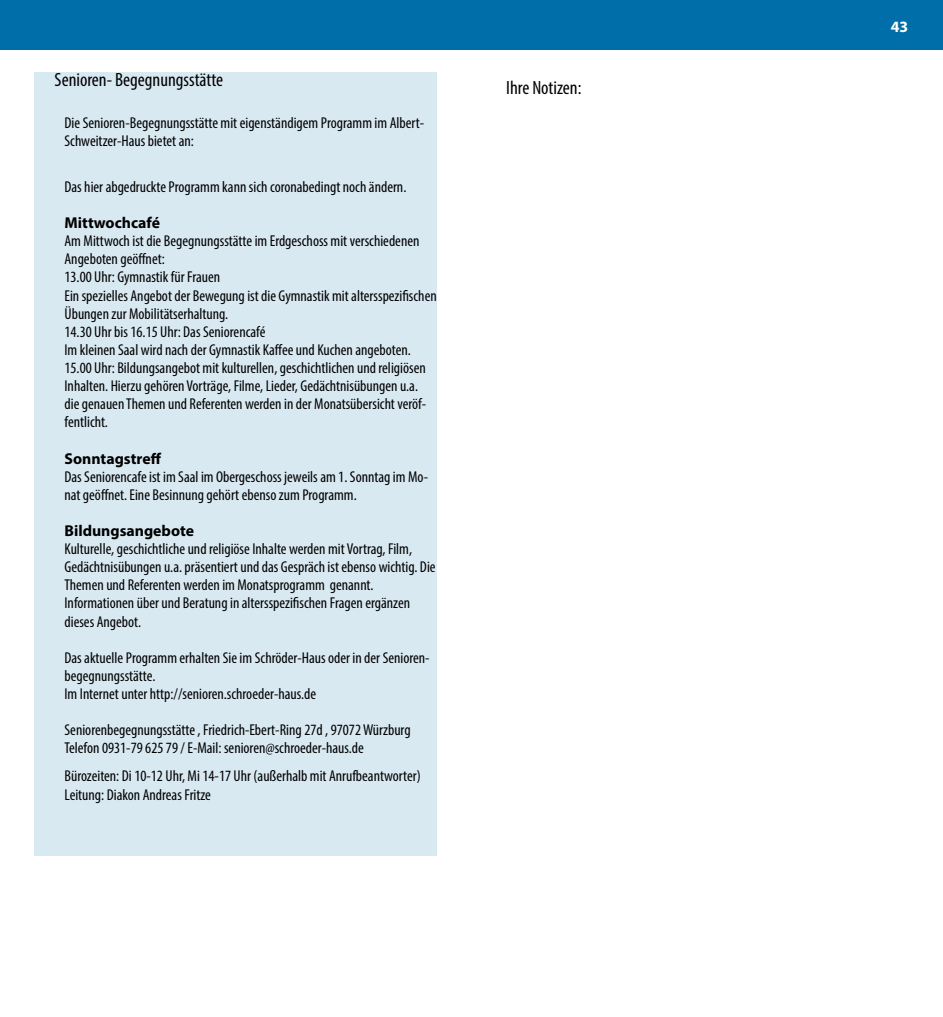
<style>
.page{position:relative;width:943px;height:1017px;background:#fff}
.page>*{position:absolute;margin:0;border:0;box-sizing:border-box;transform-origin:0 0}
.t1{font:condensed 19.25px "Myriad Pro";color:#000}
.t2{font:condensed 15.75px/18px "Myriad Pro";color:#000}
.t3{font:700 15.75px "Myriad Pro";color:#000}
.t4{font:700 15.75px "Myriad Pro";color:#fff}
</style>
<div class="page">
<div style="left:456px;top:0;width:487px;height:50px;background:#006fa9"></div>
<div style="left:35px;top:72px;width:402px;height:784px;background:#d9e9f2"></div>
<div style="left:0;top:0;width:471px;height:50px;background:#006fa9"></div>
<p class="t1" style="left:55px;top:68px;width:170px">Senioren- Begegnungsstätte</p>
<p class="t2" style="left:64px;top:113px;width:361px">Die Senioren-Begegnungsstätte mit eigenständigem Programm im Albert-<br>Schweitzer-Haus bietet an:</p>
<p class="t2" style="left:64px;top:177px;width:343px">Das hier abgedruckte Programm kann sich coronabedingt noch ändern.</p>
<p class="t3" style="left:64px;top:212px;width:97px">Mittwochcafé</p>
<p class="t2" style="left:64px;top:232px;width:374px">Am Mittwoch ist die Begegnungsstätte im Erdgeschoss mit verschiedenen Angeboten geöffnet:<br>13.00 Uhr: Gymnastik für Frauen<br>Ein spezielles Angebot der Bewegung ist die Gymnastik mit altersspezifischen Übungen zur Mobilitätserhaltung.<br>14.30 Uhr bis 16.15 Uhr: Das Seniorencafé<br>Im kleinen Saal wird nach der Gymnastik Kaffee und Kuchen angeboten.<br>15.00 Uhr: Bildungsangebot mit kulturellen, geschichtlichen und religiösen Inhalten. Hierzu gehören Vorträge, Filme, Lieder, Gedächtnisübungen u.a. die genauen Themen und Referenten werden in der Monatsübersicht veröf&shy;fentlicht.</p>
<p class="t3" style="left:64px;top:448px;width:98px">Sonntagstreff</p>
<p class="t2" style="left:64px;top:467px;width:365px">Das Seniorencafe ist im Saal im Obergeschoss jeweils am 1. Sonntag im Mo&shy;nat geöffnet. Eine Besinnung gehört ebenso zum Programm.</p>
<p class="t3" style="left:64px;top:520px;width:131px">Bildungsangebote</p>
<p class="t2" style="left:64px;top:540px;width:372px">Kulturelle, geschichtliche und religiöse Inhalte werden mit Vortrag, Film, Gedächtnisübungen u.a. präsentiert und das Gespräch ist ebenso wichtig. Die Themen und Referenten werden im Monatsprogramm genannt.<br>Informationen über und Beratung in altersspezifischen Fragen ergänzen dieses Angebot.</p>
<p class="t2" style="left:64px;top:648px;width:366px">Das aktuelle Programm erhalten Sie im Schröder-Haus oder in der Senioren&shy;begegnungsstätte.<br>Im Internet unter http://senioren.schroeder-haus.de</p>
<p class="t2" style="left:64px;top:721px;width:347px">Seniorenbegegnungsstätte , Friedrich-Ebert-Ring 27d , 97072 Würzburg<br>Telefon 0931-79 625 79 / E-Mail: senioren@schroeder-haus.de</p>
<p class="t2" style="left:64px;top:767px;width:358px">Bürozeiten: Di 10-12 Uhr, Mi 14-17 Uhr (außerhalb mit Anrufbeantworter)<br>Leitung: Diakon Andreas Fritze</p>
<p class="t1" style="left:506px;top:76px;width:77px">Ihre Notizen:</p>
<p class="t4" style="left:890px;top:16px;width:19px">43</p>
</div>
